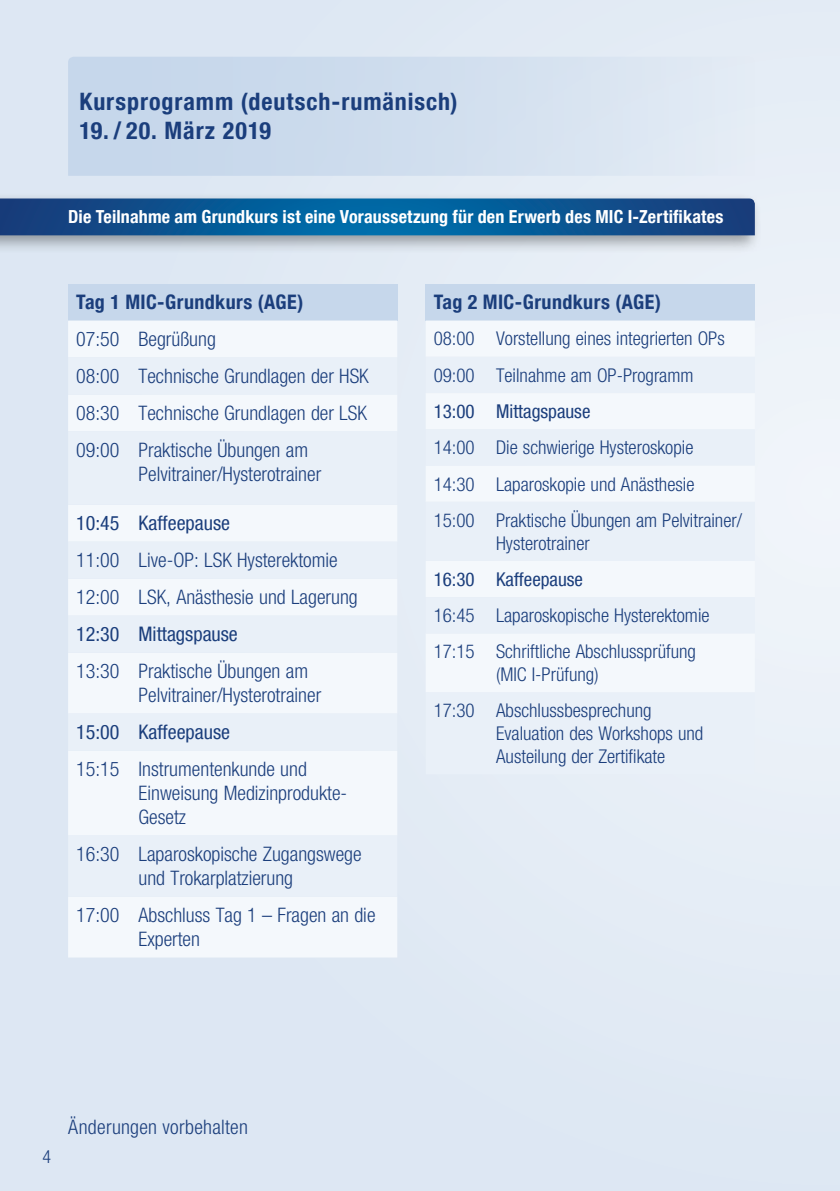
<style>
.page{position:relative;width:840px;height:1191px;background:#fff}
.page>*{position:absolute;margin:0;border:0;box-sizing:border-box;transform-origin:0 0}
.t1{font:700 condensed 24px "KS Helvetica Neue";letter-spacing:.04em;color:#1b3e7c}
.t2{font:300 condensed 20px/24px "KS Helvetica Neue";color:#1b3e7c}
.t3{font:condensed 20px "KS Helvetica Neue";color:#1b3e7c}
.t4{font:700 condensed 20px "KS Helvetica Neue";letter-spacing:.02em;color:#1b3e7c}
.t5{font:300 condensed 19px/36.2px "KS Helvetica Neue";color:#1b3e7c}
.t6{font:condensed 19px "KS Helvetica Neue";color:#1b3e7c}
.t7{font:700 condensed 18px "KS Helvetica Neue";letter-spacing:.01em;color:#fff}
.t8{font:300 condensed 18px "KS Helvetica Neue";color:#1b3e7c}
</style>
<div class="page">
<div style="left:0;top:0;width:839px;height:1191px;background:linear-gradient(to right,#dbe5f2,#e6edf6)"></div>
<div style="left:0;top:192px;width:760px;height:61px;background:#1d1d1b;opacity:.4"></div>
<svg style="left:0;top:198px;width:754px;height:37px;background:#0c5693"></svg>
<div style="left:68px;top:283px;width:329px;height:37px;background:#c6d7eb"></div>
<div style="left:68px;top:320px;width:329px;height:637px;background:#f4f8fc"></div>
<svg style="left:68px;top:357px;width:329px;height:539px;fill:#e9f0f8"></svg>
<div style="left:425px;top:283px;width:329px;height:37px;background:#c6d7eb"></div>
<div style="left:425px;top:320px;width:329px;height:37px;background:#f4f8fc"></div>
<svg style="left:425px;top:357px;width:329px;height:417px;fill:#e9f0f8"></svg>
<svg style="left:68px;top:57px;width:686px;height:119px;background:#d1deee"></svg>
<p class="t1" style="left:79px;top:87px;width:379px">Kursprogramm (deutsch-rumänisch)</p>
<p class="t1" style="left:79px;top:116px;width:193px">19. / 20. März 2019</p>
<p class="t7" style="left:68px;top:206px;width:656px">Die Teilnahme am Grundkurs ist eine Voraussetzung für den Erwerb des MIC I-Zertifikates</p>
<p class="t4" style="left:76px;top:290px;width:229px">Tag 1 MIC-Grundkurs (AGE)</p>
<p class="t2" style="left:76px;top:320px;width:294px;line-height:37px">07:50 Begrüßung<br>08:00 Technische Grundlagen der HSK<br>08:30 Technische Grundlagen der LSK<br>09:00 Praktische Übungen am</p>
<p class="t2" style="left:138px;top:462px;width:184px">Pelvitrainer/Hysterotrainer</p>
<p class="t3" style="left:76px;top:511px;width:155px">10:45 Kaffeepause</p>
<p class="t2" style="left:76px;top:542px;width:283px;line-height:37px">11:00 Live-OP: LSK Hysterektomie<br>12:00 LSK, Anästhesie und Lagerung</p>
<p class="t3" style="left:76px;top:622px;width:163px">12:30 Mittagspause</p>
<p class="t2" style="left:138px;top:659px;width:184px;text-indent:-62px">13:30 Praktische Übungen am<br>Pelvitrainer/Hysterotrainer</p>
<p class="t3" style="left:76px;top:720px;width:155px">15:00 Kaffeepause</p>
<p class="t2" style="left:138px;top:757px;width:210px;text-indent:-62px">15:15 Instrumentenkunde und<br>Einweisung Medizinprodukte-<br>Gesetz</p>
<p class="t2" style="left:76px;top:842px;width:287px;text-align:center">16:30 Laparoskopische Zugangswege und Trokarplatzierung</p>
<p class="t2" style="left:138px;top:903px;width:238px;text-indent:-62px">17:00 Abschluss Tag 1 – Fragen an die<br>Experten</p>
<p class="t4" style="left:433px;top:290px;width:229px">Tag 2 MIC-Grundkurs (AGE)</p>
<p class="t5" style="left:433px;top:320px;width:292px">08:00 Vorstellung eines integrierten OPs<br>09:00 Teilnahme am OP-Programm</p>
<p class="t6" style="left:433px;top:400px;width:158px">13:00 Mittagspause</p>
<p class="t5" style="left:433px;top:429px;width:310px">14:00 Die schwierige Hysteroskopie<br>14:30 Laparoskopie und Anästhesie<br>15:00 Praktische Übungen am Pelvitrainer/</p>
<p class="t5" style="left:496px;top:525px;width:95px">Hysterotrainer</p>
<p class="t6" style="left:433px;top:568px;width:151px">16:30 Kaffeepause</p>
<p class="t5" style="left:433px;top:597px;width:277px">16:45 Laparoskopische Hysterektomie<br>17:15 Schriftliche Abschlussprüfung</p>
<p class="t5" style="left:433px;top:656px;width:219px;text-align:center">(MIC I-Prüfung)<br>17:30 Abschlussbesprechung</p>
<p class="t5" style="left:496px;top:722px;width:209px;line-height:22.8px">Evaluation des Workshops und<br>Austeilung der Zertifikate</p>
<p class="t8" style="left:42px;top:1146px;width:10px">4</p>
<p class="t2" style="left:68px;top:1115px;width:181px">Änderungen vorbehalten</p>
</div>
